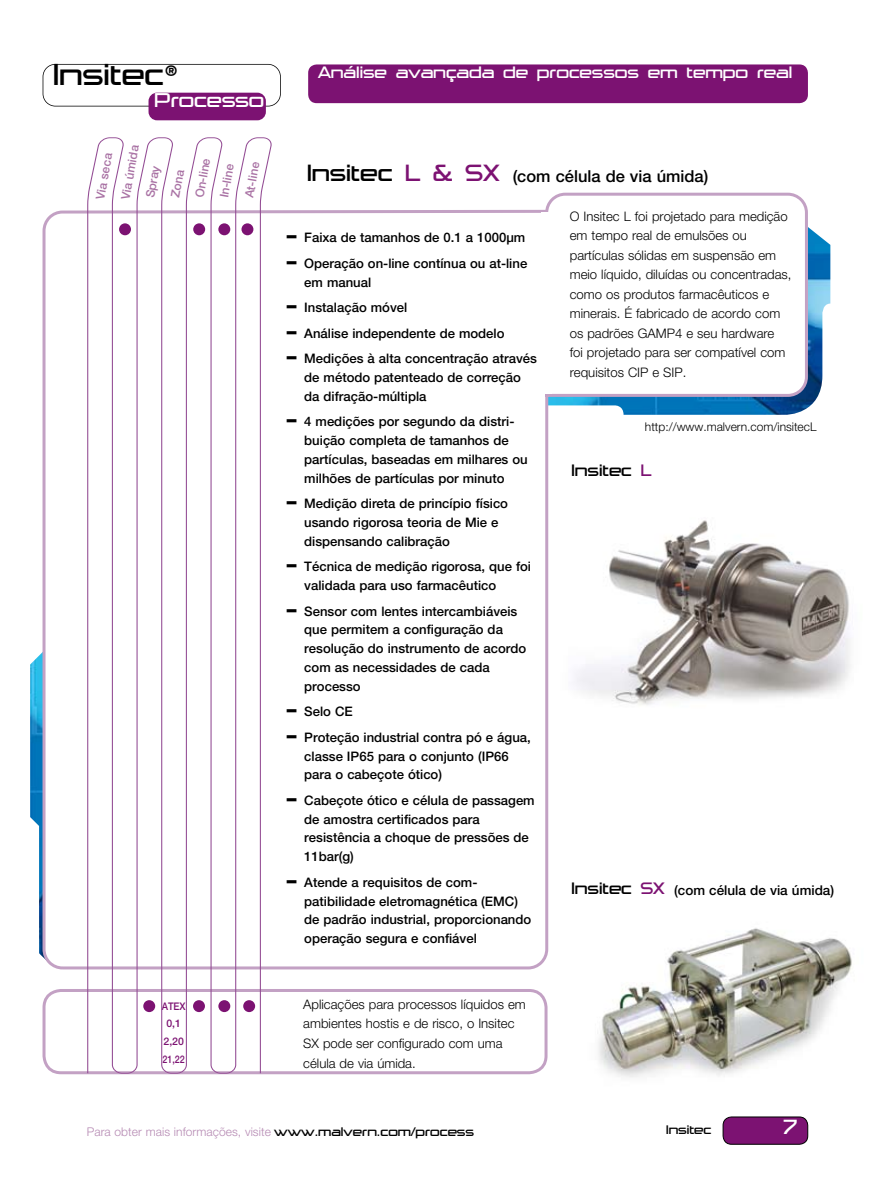
<style>
.page{position:relative;width:893px;height:1187px;background:#fff}
.page>*{position:absolute;margin:0;border:0;box-sizing:border-box;transform-origin:0 0}
.t1{font:300 33px "Trade Marker";color:#000}
.t2{font:300 22.35px "Trade Marker";color:#fff}
.t3{font:300 21.75px "Trade Marker";color:#fff}
.t4{font:300 18px "Trade Marker";color:#fff}
.t5{font:300 18px "Trade Marker";color:#000}
.t6{font:500 16.5px "Helvetica Neue LT Std";color:#000}
.t7{font:500 13.5px "Helvetica Neue LT Std";color:#000}
.t8{font:300 13.5px "Trade Marker";color:#000}
.t9{font:500 13.2px/18.8px "Helvetica Neue LT Std";color:#000}
.t10{font:300 13.2px/19.5px "Helvetica Neue LT Std";color:#000}
.t11{font:300 12px "Helvetica Neue LT Std";letter-spacing:.005em;color:#b68ab3}
.t12{font:500 12px "Helvetica Neue LT Std";color:#a972a4}
.t13{font:300 12px "Helvetica Neue LT Std";color:#000}
.t14{font:500 10.5px/17.7px "Helvetica Neue LT Std";color:#7c1272;text-align:center;scale:.9 1}
.s1{font-size:27px}
.s2{font-family:"Trade Marker";font-weight:300;font-size:25.5px}
.s3{font-family:"Trade Marker";font-weight:300;font-size:25.5px;color:#7c1272}
.s4{font-weight:900;font-size:19.65px}
.s5{color:#7c1272}
.s6{font-family:"Trade Marker";font-weight:300;font-size:18px}
.s7{font-family:"Trade Marker";font-weight:300;font-size:18px;color:#7c1272}
.s8{font-family:"Trade Marker";font-size:13.5px;color:#000}
.s9{font-size:10.2px;color:#934c94}
</style>
<div class="page">
<div style="left:43px;top:988px;width:504px;height:86px;border:3px solid #c3a1c4;border-radius:17px"></div>
<img style="left:574px;top:520px;width:276px;height:185px">
<img style="left:598px;top:928px;width:254px;height:150px">
<img style="left:30px;top:653px;width:11px;height:302px">
<img style="left:550px;top:228px;width:280px;height:187px">
<div style="left:308px;top:64px;width:500px;height:39px;background:#7c1272;border-radius:9px"></div>
<svg style="left:41px;top:209px;width:509px;height:761px"></svg>
<svg style="left:87px;top:137px;width:185px;height:936px"></svg>
<div style="left:193px;top:223px;width:12px;height:12px;background:#7c1272;border-radius:50%"></div>
<div style="left:241px;top:223px;width:12px;height:12px;background:#7c1272;border-radius:50%"></div>
<div style="left:218px;top:223px;width:12px;height:12px;background:#7c1272;border-radius:50%"></div>
<div style="left:119px;top:223px;width:12px;height:12px;background:#7c1272;border-radius:50%"></div>
<svg style="left:542px;top:192px;width:267px;height:208px"></svg>
<div style="left:542px;top:213px;width:10px;height:181px;background:#fff"></div>
<div style="left:723px;top:1116px;width:85px;height:28px;background:#7c1272;border-radius:9px"></div>
<div style="left:723px;top:1116px;width:85px;height:28px;border:1px solid #000;border-radius:9px"></div>
<svg style="left:43px;top:64px;width:238px;height:42px"></svg>
<div style="left:149px;top:93px;width:117px;height:27px;background:#7c1272;border-radius:9px"></div>
<h1 class="t1" style="left:53px;top:56px;width:126px">Insitec<span class="s1">®</span></h1>
<h3 class="t3" style="left:155px;top:87px;width:111px">Processo</h3>
<p class="t12" style="left:93px;top:198px;width:48px;rotate:-80deg">Via seca</p>
<p class="t12" style="left:118px;top:198px;width:56px;rotate:-80deg">Via úmida</p>
<p class="t12" style="left:143px;top:196px;width:34px;rotate:-80deg">Spray</p>
<p class="t12" style="left:168px;top:196px;width:30px;rotate:-80deg">Zona</p>
<p class="t12" style="left:192px;top:196px;width:42px;rotate:-80deg">On-line</p>
<p class="t12" style="left:217px;top:196px;width:36px;rotate:-80deg">In-line</p>
<p class="t12" style="left:242px;top:196px;width:38px;rotate:-80deg">At-line</p>
<h3 class="t4" style="left:318px;top:62px;width:476px">Análise avançada de processos em tempo real</h3>
<p class="t6" style="left:307px;top:167px;width:403px"><span class="s2">Insitec</span> <span class="s3">L &amp; SX</span> (com célula de via úmida)</p>
<p class="t9" style="left:285px;top:228px;width:242px"><span class="s4">—</span> Faixa de tamanhos de 0.1 a 1000µm</p>
<p class="t9" style="left:304px;top:253px;width:224px;text-indent:-19px"><span class="s4">—</span> Operação on-line contínua ou at-line em manual</p>
<p class="t9" style="left:285px;top:298px;width:124px"><span class="s4">—</span> Instalação móvel</p>
<p class="t9" style="left:285px;top:323px;width:221px"><span class="s4">—</span> Análise independente de modelo</p>
<p class="t9" style="left:304px;top:349px;width:234px;text-indent:-19px"><span class="s4">—</span> Medições à alta concentração através de método patenteado de correção da difração-múltipla</p>
<p class="t9" style="left:304px;top:412px;width:225px;text-indent:-19px"><span class="s4">—</span> 4 medições por segundo da distri&shy;buição completa de tamanhos de partículas, baseadas em milhares ou milhões de partículas por minuto</p>
<p class="t9" style="left:304px;top:494px;width:205px;text-indent:-19px"><span class="s4">—</span> Medição direta de princípio físico usando rigorosa teoria de Mie e dispensando calibração</p>
<p class="t9" style="left:304px;top:557px;width:228px;text-indent:-19px"><span class="s4">—</span> Técnica de medição rigorosa, que foi validada para uso farmacêutico</p>
<p class="t9" style="left:304px;top:601px;width:224px;text-indent:-19px"><span class="s4">—</span> Sensor com lentes intercambiáveis que permitem a configuração da resolução do instrumento de acordo com as necessidades de cada processo</p>
<p class="t9" style="left:285px;top:702px;width:69px"><span class="s4">—</span> Selo CE</p>
<p class="t9" style="left:304px;top:727px;width:228px;text-indent:-19px"><span class="s4">—</span> Proteção industrial contra pó e água, classe IP65 para o conjunto (IP66 para o cabeçote ótico)</p>
<p class="t9" style="left:304px;top:790px;width:232px;text-indent:-19px"><span class="s4">—</span> Cabeçote ótico e célula de passagem de amostra certificados para resistência a choque de pressões de<br>11bar(g)</p>
<p class="t9" style="left:304px;top:872px;width:228px;text-indent:-19px"><span class="s4">—</span> Atende a requisitos de com&shy;patibilidade eletromagnética (EMC) de padrão industrial, proporcionando operação segura e confiável</p>
<p class="t10" style="left:570px;top:206px;width:223px">O Insitec L foi projetado para medição em tempo real de emulsões ou partículas sólidas em suspensão em meio líquido, diluídas ou concentradas, como os produtos farmacêuticos e minerais. É fabricado de acordo com os padrões GAMP4 e seu hardware<br>foi projetado para ser compatível com requisitos CIP e SIP.</p>
<p class="t13" style="left:645px;top:419px;width:173px">http://www.malvern.com/insitecL</p>
<h3 class="t5" style="left:572px;top:460px;width:81px">Insitec <span class="s5">L</span></h3>
<p class="t7" style="left:572px;top:881px;width:264px"><span class="s6">Insitec</span> <span class="s7">SX</span> (com célula de via úmida)</p>
<p class="t14" style="left:162px;top:996px;width:28px">ATEX<br>0,1<br>2,20<br>21,22</p>
<p class="t10" style="left:303px;top:994px;width:224px">Aplicações para processos líquidos em ambientes hostis e de risco, o Insitec<br>SX pode ser configurado com uma célula de via úmida.</p>
<p class="t11" style="left:87px;top:1124px;width:389px">Para obter mais informações, visite <span class="s8">www.malvern.com/process</span></p>
<p class="t8" style="left:666px;top:1122px;width:81px">Insitec <span class="s9">LPS</span></p>
<h2 class="t2" style="left:784px;top:1114px;width:15px">7</h2>
</div>
